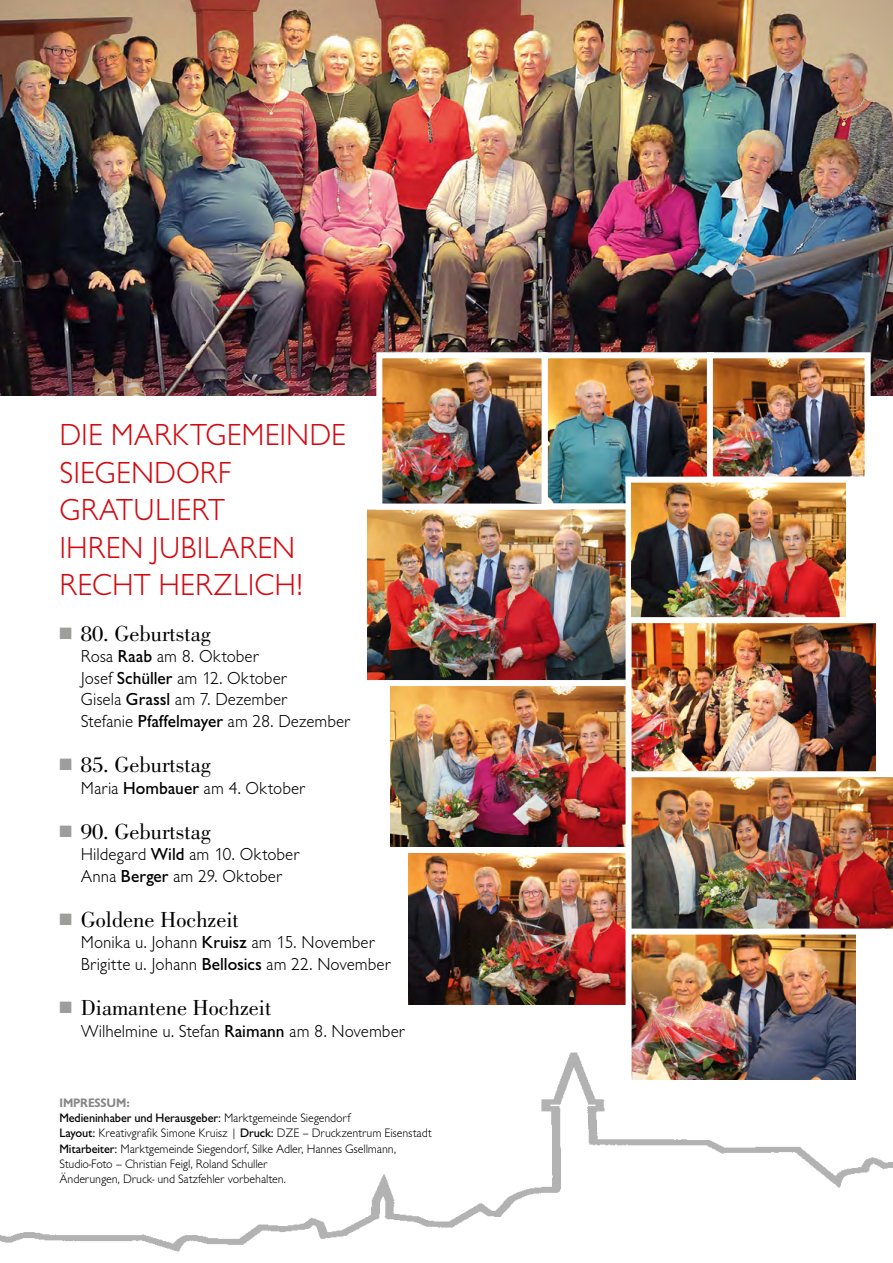
<style>
.page{position:relative;width:893px;height:1263px;background:#fff}
.page>*{position:absolute;margin:0;border:0;box-sizing:border-box;transform-origin:0 0}
.t1{font:300 31.5px/37.5px "Chantilly LH";color:#d20a11}
.t2{font:22.5px "Bodoni";color:#000}
.t3{font:300 18px/21.6px "Chantilly LH";color:#000}
.t4{font:300 12.75px/15.3px "Chantilly LH";letter-spacing:-.01em;color:#000}
.t5{font:12.75px/15.3px "Chantilly";letter-spacing:-.01em;color:#000}
.s1{color:#9d9d9c}
.s2{font-family:"Chantilly";font-weight:400}
.s3{font-weight:700;color:#878787}
.s4{font-family:"Chantilly LH";font-weight:300}
</style>
<div class="page">
<img style="left:0;top:0;width:893px;height:395px">
<img style="left:0;top:1052px;width:893px;height:200px">
<img style="left:632px;top:777px;width:261px;height:151px">
<img style="left:632px;top:623px;width:243px;height:148px">
<img style="left:632px;top:934px;width:224px;height:145px">
<img style="left:549px;top:359px;width:158px;height:144px">
<div style="left:542px;top:352px;width:172px;height:158px;border:6px solid #fff"></div>
<img style="left:368px;top:510px;width:258px;height:170px">
<img style="left:391px;top:686px;width:235px;height:161px">
<img style="left:408px;top:853px;width:218px;height:151px">
<div style="left:626px;top:477px;width:6px;height:613px;background:#fff"></div>
<div style="left:362px;top:504px;width:267px;height:6px;background:#fff"></div>
<img style="left:383px;top:359px;width:157px;height:144px">
<div style="left:376px;top:352px;width:171px;height:158px;border:6px solid #fff"></div>
<img style="left:714px;top:359px;width:150px;height:117px">
<div style="left:707px;top:352px;width:164px;height:131px;border:6px solid #fff"></div>
<img style="left:632px;top:483px;width:213px;height:134px">
<div style="left:626px;top:477px;width:267px;height:6px;background:#fff"></div>
<h1 class="t1" style="left:60px;top:417px;width:288px">DIE MARKTGEMEINDE<br>SIEGENDORF<br>GRATULIERT<br>IHREN JUBILAREN<br>RECHT HERZLICH!</h1>
<p class="t2" style="left:60px;top:621px;width:153px"><span class="s1">■</span> 80. Geburtstag</p>
<p class="t3" style="left:81px;top:646px;width:272px">Rosa <span class="s2">Raab</span> am 8. Oktober<br>Josef <span class="s2">Schüller</span> am 12. Oktober<br>Gisela <span class="s2">Grassl</span> am 7. Dezember<br>Stefanie <span class="s2">Pfaffelmayer</span> am 28. Dezember</p>
<p class="t2" style="left:60px;top:752px;width:153px"><span class="s1">■</span> 85. Geburtstag</p>
<p class="t3" style="left:81px;top:777px;width:226px">Maria <span class="s2">Hombauer</span> am 4. Oktober</p>
<p class="t2" style="left:60px;top:819px;width:153px"><span class="s1">■</span> 90. Geburtstag</p>
<p class="t3" style="left:81px;top:844px;width:221px">Hildegard <span class="s2">Wild</span> am 10. Oktober<br>Anna <span class="s2">Berger</span> am 29. Oktober</p>
<p class="t2" style="left:60px;top:907px;width:181px"><span class="s1">■</span> Goldene Hochzeit</p>
<p class="t3" style="left:81px;top:932px;width:312px">Monika u. Johann <span class="s2">Kruisz</span> am 15. November<br>Brigitte u. Johann <span class="s2">Bellosics</span> am 22. November</p>
<p class="t2" style="left:60px;top:995px;width:213px"><span class="s1">■</span> Diamantene Hochzeit</p>
<p class="t3" style="left:81px;top:1020px;width:326px">Wilhelmine u. Stefan <span class="s2">Raimann</span> am 8. November</p>
<p class="t5" style="left:60px;top:1095px;width:292px"><span class="s3">IMPRESSUM:<br></span>Medieninhaber und Herausgeber: <span class="s4">Marktgemeinde Siegendorf</span></p>
<p class="t4" style="left:60px;top:1126px;width:374px"><span class="s2">Layout:</span> Kreativgrafik Simone Kruisz | <span class="s2">Druck:</span> DZE – Druckzentrum Eisenstadt <span class="s2">Mitarbeiter:</span> Marktgemeinde Siegendorf, Silke Adler, Hannes Gsellmann, Studio-Foto – Christian Feigl, Roland Schuller<br>Änderungen, Druck- und Satzfehler vorbehalten.</p>
</div>
